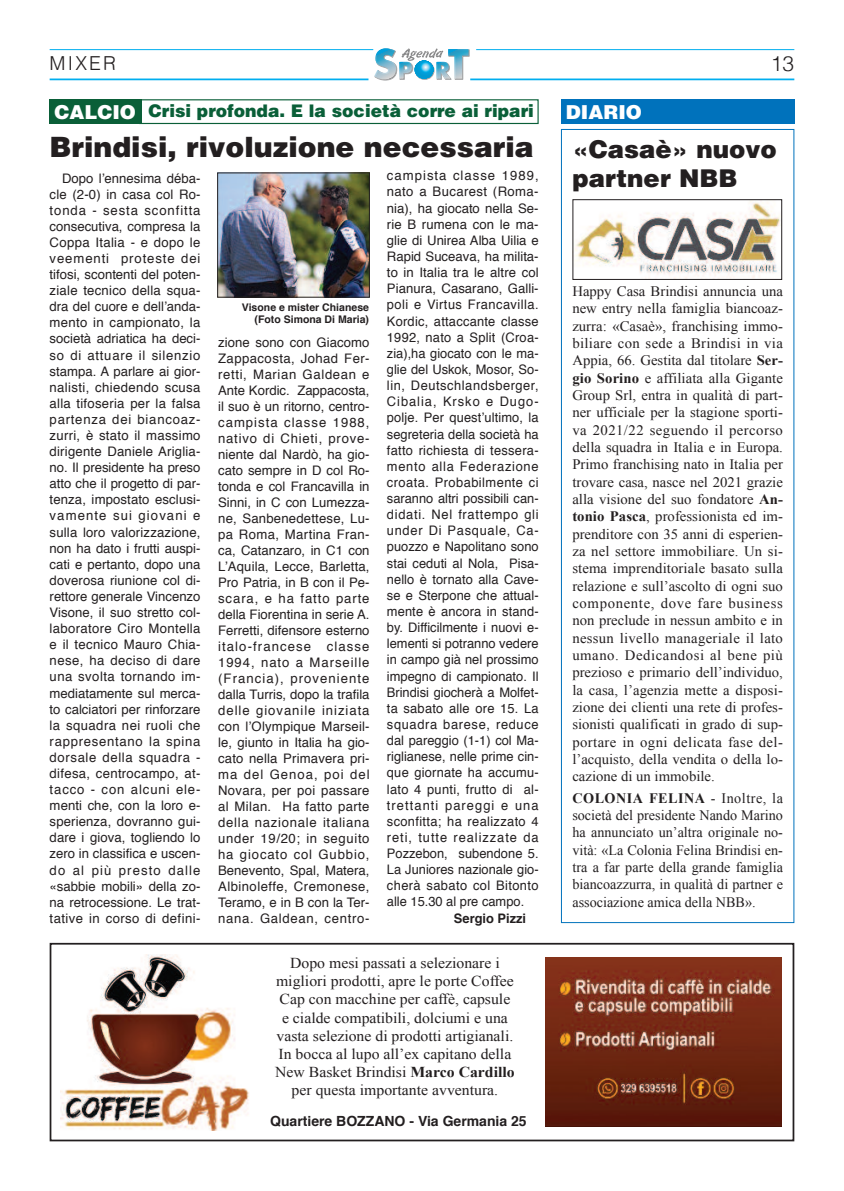
<style>
.page{position:relative;width:844px;height:1191px;background:#fff}
.page>*{position:absolute;margin:0;border:0;box-sizing:border-box;transform-origin:0 0}
.t1{font:900 28px "Helvetica";color:#231f20}
.t2{font:900 24.5px/29.4px "Helvetica";color:#231f20}
.t3{font:300 21px "Helvetica";color:#231f20}
.t4{font:900 19.25px "Helvetica";color:#fff}
.t5{font:300 19.25px "Helvetica";letter-spacing:.11em;color:#231f20}
.t6{font:900 17.32px "Helvetica";color:#0a5f38}
.t7{font:15.05px/18.2px "Times New Roman";color:#231f20;text-align:center;scale:1.04 1}
.t8{font:14.35px/17.3px "Times New Roman";color:#231f20;text-align:justify}
.t9{font:700 14px "Helvetica";color:#231f20}
.t10{font:13.12px/16.1px "Helvetica";letter-spacing:.03em;color:#231f20;text-align:justify}
.t11{font:700 13.12px "Helvetica";color:#231f20}
.t12{font:700 10.5px/12.6px "Helvetica";color:#231f20;text-align:right}
.s1{font-size:19.25px;color:#fff}
.s2{font-weight:700}
</style>
<div class="page">
<hr style="left:470px;top:78px;width:324px;height:2px;background:#00aeef">
<hr style="left:50px;top:78px;width:318px;height:2px;background:#00aeef">
<hr style="left:476px;top:49px;width:318px;height:1px;background:#00aeef">
<hr style="left:50px;top:49px;width:323px;height:1px;background:#00aeef">
<svg style="left:374px;top:48px;width:95px;height:32px"></svg>
<img style="left:219px;top:175px;width:148px;height:120px">
<div style="left:217px;top:173px;width:152px;height:124px;border:1px solid #231f20"></div>
<div style="left:561px;top:99px;width:233px;height:25px;background:#0072bc"></div>
<div style="left:561px;top:129px;width:233px;height:794px;border:1px solid #0072bc"></div>
<div style="left:139px;top:99px;width:399px;height:25px;border:1px solid #0a5f38"></div>
<div style="left:50px;top:99px;width:92px;height:25px;background:#0a5f38"></div>
<img style="left:574px;top:201px;width:205px;height:77px">
<div style="left:572px;top:199px;width:209px;height:81px;border:1px solid #231f20"></div>
<div style="left:50px;top:943px;width:744px;height:198px;border:2px solid #231f20"></div>
<img style="left:545px;top:957px;width:236px;height:169px">
<img style="left:60px;top:954px;width:189px;height:176px">
<h3 class="t5" style="left:50px;top:56px;width:68px">MIXER</h3>
<h3 class="t3" style="left:770px;top:55px;width:25px">13</h3>
<h3 class="t6" style="left:55px;top:101px;width:481px"><span class="s1">CALCIO</span> Crisi profonda. E la società corre ai ripari</h3>
<h1 class="t1" style="left:50px;top:131px;width:485px">Brindisi, rivoluzione necessaria</h1>
<p class="t10" style="left:50px;top:171px;width:152px;text-indent:12px">Dopo l’ennesima déba&shy;cle (2-0) in casa col Ro&shy;tonda - sesta sconfitta consecutiva, compresa la Coppa Italia - e dopo le veementi proteste dei tifosi, scontenti del poten&shy;ziale tecnico della squa&shy;dra del cuore e dell’anda&shy;mento in campionato, la società adriatica ha deci&shy;so di attuare il silenzio stampa. A parlare ai gior&shy;nalisti, chiedendo scusa alla tifoseria per la falsa partenza dei biancoaz&shy;zurri, è stato il massimo dirigente Daniele Ariglia&shy;no. Il presidente ha preso atto che il progetto di par&shy;tenza, impostato esclusi&shy;vamente sui giovani e sulla loro valorizzazione, non ha dato i frutti auspi&shy;cati e pertanto, dopo una doverosa riunione col di&shy;rettore generale Vincenzo Visone, il suo stretto col&shy;laboratore Ciro Montella e il tecnico Mauro Chia&shy;nese, ha deciso di dare una svolta tornando im&shy;mediatamente sul merca&shy;to calciatori per rinforzare la squadra nei ruoli che rappresentano la spina dorsale della squadra - difesa, centrocampo, at&shy;tacco - con alcuni ele&shy;menti che, con la loro e&shy;sperienza, dovranno gui&shy;dare i giova, togliendo lo zero in classifica e uscen&shy;do al più presto dalle «sabbie mobili» della zo&shy;na retrocessione. Le trat&shy;tative in corso di defini-</p>
<p class="t10" style="left:387px;top:169px;width:153px">campista classe 1989, nato a Bucarest (Roma&shy;nia), ha giocato nella Se&shy;rie B rumena con le ma&shy;glie di Unirea Alba Uilia e Rapid Suceava, ha milita&shy;to in Italia tra le altre col Pianura, Casarano, Galli&shy;poli e Virtus Francavilla.<br>Kordic, attaccante classe 1992, nato a Split (Croa&shy;zia),ha giocato con le ma&shy;glie del Uskok, Mosor, So&shy;lin, Deutschlandsberger, Cibalia, Krsko e Dugo&shy;polje. Per quest’ultimo, la segreteria della società ha fatto richiesta di tessera&shy;mento alla Federazione croata. Probabilmente ci saranno altri possibili can&shy;didati. Nel frattempo gli under Di Pasquale, Ca&shy;puozzo e Napolitano sono stai ceduti al Nola, Pisa&shy;nello è tornato alla Cave&shy;se e Sterpone che attual&shy;mente è ancora in stand&shy;by. Difficilmente i nuovi e&shy;lementi si potranno vedere in campo già nel prossimo impegno di campionato. Il Brindisi giocherà a Molfet&shy;ta sabato alle ore 15. La squadra barese, reduce dal pareggio (1-1) col Ma&shy;riglianese, nelle prime cin&shy;que giornate ha accumu&shy;lato 4 punti, frutto di al&shy;trettanti pareggi e una sconfitta; ha realizzato 4 reti, tutte realizzate da Pozzebon, subendone 5.<br>La Juniores nazionale gio&shy;cherà sabato col Bitonto alle 15.30 al pre campo.</p>
<p class="t12" style="left:242px;top:301px;width:129px">Visone e mister Chianese (Foto Simona Di Maria)</p>
<p class="t10" style="left:218px;top:336px;width:153px">zione sono con Giacomo Zappacosta, Johad Fer&shy;retti, Marian Galdean e Ante Kordic. Zappacosta, il suo è un ritorno, centro&shy;campista classe 1988, nativo di Chieti, prove&shy;niente dal Nardò, ha gio&shy;cato sempre in D col Ro&shy;tonda e col Francavilla in Sinni, in C con Lumezza&shy;ne, Sanbenedettese, Lu&shy;pa Roma, Martina Fran&shy;ca, Catanzaro, in C1 con L’Aquila, Lecce, Barletta, Pro Patria, in B con il Pe&shy;scara, e ha fatto parte della Fiorentina in serie A.<br>Ferretti, difensore esterno italo-francese classe 1994, nato a Marseille (Francia), proveniente dalla Turris, dopo la trafila delle giovanile iniziata con l’Olympique Marseil&shy;le, giunto in Italia ha gio&shy;cato nella Primavera pri&shy;ma del Genoa, poi del Novara, per poi passare al Milan. Ha fatto parte della nazionale italiana under 19/20; in seguito ha giocato col Gubbio, Benevento, Spal, Matera, Albinoleffe, Cremonese, Teramo, e in B con la Ter&shy;nana. Galdean, centro-</p>
<p class="t11" style="left:454px;top:912px;width:74px">Sergio Pizzi</p>
<p class="t7" style="left:275px;top:954px;width:232px">Dopo mesi passati a selezionare i migliori prodotti, apre le porte Coffee Cap con macchine per caffè, capsule e cialde compatibili, dolciumi e una vasta selezione di prodotti artigianali.<br>In bocca al lupo all’ex capitano della New Basket Brindisi <span class="s2">Marco Cardillo </span>per questa importante avventura.</p>
<p class="t9" style="left:270px;top:1114px;width:258px">Quartiere BOZZANO - Via Germania 25</p>
<h3 class="t4" style="left:566px;top:105px;width:77px">DIARIO</h3>
<h2 class="t2" style="left:572px;top:135px;width:206px">«Casaè» nuovo partner NBB</h2>
<p class="t8" style="left:572px;top:282px;width:212px">Happy Casa Brindisi annuncia una new entry nella famiglia biancoaz&shy;zurra: «Casaè», franchising immo&shy;biliare con sede a Brindisi in via Appia, 66. Gestita dal titolare <span class="s2">Ser&shy;gio Sorino</span> e affiliata alla Gigante Group Srl, entra in qualità di part&shy;ner ufficiale per la stagione sporti&shy;va 2021/22 seguendo il percorso della squadra in Italia e in Europa.<br>Primo franchising nato in Italia per trovare casa, nasce nel 2021 grazie alla visione del suo fondatore <span class="s2">An&shy;tonio Pasca</span>, professionista ed im&shy;prenditore con 35 anni di esperien&shy;za nel settore immobiliare. Un si&shy;stema imprenditoriale basato sulla relazione e sull’ascolto di ogni suo componente, dove fare business non preclude in nessun ambito e in nessun livello manageriale il lato umano. Dedicandosi al bene più prezioso e primario dell’individuo, la casa, l’agenzia mette a disposi&shy;zione dei clienti una rete di profes&shy;sionisti qualificati in grado di sup&shy;portare in ogni delicata fase del&shy;l’acquisto, della vendita o della lo&shy;cazione di un immobile.</p>
<p class="t8" style="left:572px;top:789px;width:212px"><span class="s2">COLONIA FELINA</span> - Inoltre, la società del presidente Nando Marino ha annunciato un’altra originale no&shy;vità: «La Colonia Felina Brindisi en&shy;tra a far parte della grande famiglia biancoazzurra, in qualità di partner e associazione amica della NBB».</p>
</div>
